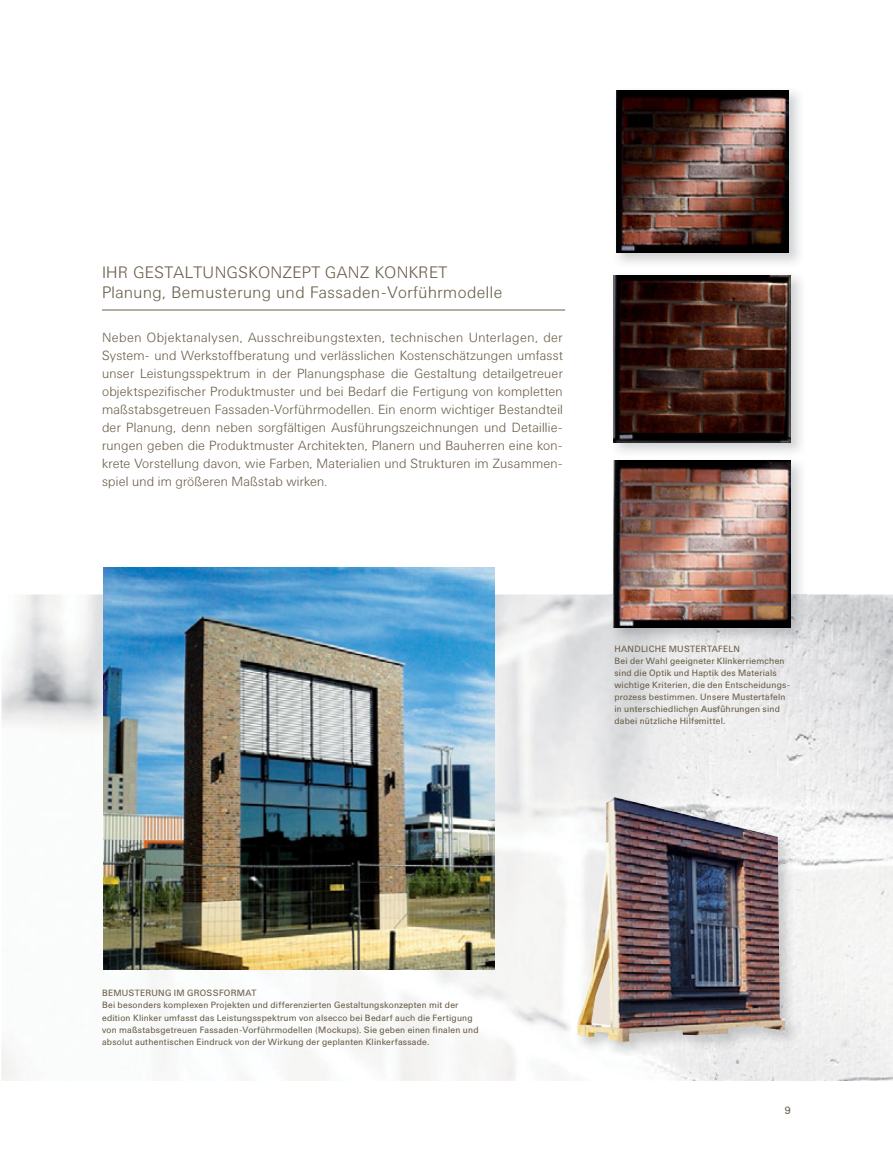
<style>
.page{position:relative;width:893px;height:1149px;background:#fff}
.page>*{position:absolute;margin:0;border:0;box-sizing:border-box;transform-origin:0 0}
.t1{font:300 16.5px/19.8px "Univers BQ";letter-spacing:.03em;color:#695e49}
.t2{font:300 13.2px/18px "Univers BQ";letter-spacing:.015em;color:#695e49;text-align:justify}
.t3{font:10.5px "Univers BQ";color:#695e49}
.t4{font:9px/12px "Univers BQ";letter-spacing:.02em;color:#695e49}
</style>
<div class="page">
<img style="left:1px;top:594px;width:892px;height:486px">
<img style="left:104px;top:567px;width:391px;height:402px">
<hr style="left:102px;top:309px;width:463px;height:1px;background:#695e49">
<img style="left:616px;top:90px;width:184px;height:173px">
<img style="left:616px;top:90px;width:172px;height:162px">
<img style="left:611px;top:275px;width:195px;height:367px">
<img style="left:614px;top:275px;width:177px;height:167px">
<img style="left:614px;top:460px;width:177px;height:167px">
<img style="left:574px;top:794px;width:226px;height:262px">
<img style="left:577px;top:796px;width:208px;height:245px">
<img style="left:591px;top:956px;width:19px;height:68px">
<p class="t1" style="left:102px;top:263px;width:402px">IHR GESTALTUNGSKONZEPT GANZ KONKRET<br>Planung, Bemusterung und Fassaden-Vorführmodelle</p>
<p class="t2" style="left:102px;top:329px;width:462px">Neben Objektanalysen, Ausschreibungstexten, technischen Unterlagen, der System- und Werkstoffberatung und verlässlichen Kostenschätzungen umfasst unser Leistungsspektrum in der Planungsphase die Gestaltung detailgetreuer objektspezifischer Produktmuster und bei Bedarf die Fertigung von kompletten maßstabsgetreuen Fassaden-Vorführmodellen. Ein enorm wichtiger Bestandteil der Planung, denn neben sorgfältigen Ausführungszeichnungen und Detaillie&shy;rungen geben die Produktmuster Architekten, Planern und Bauherren eine kon&shy;krete Vorstellung davon, wie Farben, Materialien und Strukturen im Zusammen&shy;spiel und im größeren Maßstab wirken.</p>
<p class="t4" style="left:614px;top:643px;width:177px">HANDLICHE MUSTERTAFELN<br>Bei der Wahl geeigneter Klinkerriemchen sind die Optik und Haptik des Materials wichtige Kriterien, die den Entscheidungs&shy;prozess bestimmen. Unsere Mustertafeln in unterschiedlichen Ausführungen sind dabei nützliche Hilfsmittel.</p>
<p class="t4" style="left:102px;top:987px;width:378px">BEMUSTERUNG IM GROSSFORMAT<br>Bei besonders komplexen Projekten und differenzierten Gestaltungskonzepten mit der edition Klinker umfasst das Leistungsspektrum von alsecco bei Bedarf auch die Fertigung von maßstabsgetreuen Fassaden-Vorführmodellen (Mockups). Sie geben einen finalen und absolut authentischen Eindruck von der Wirkung der geplanten Klinkerfassade.</p>
<p class="t3" style="left:784px;top:1104px;width:8px">9</p>
</div>
